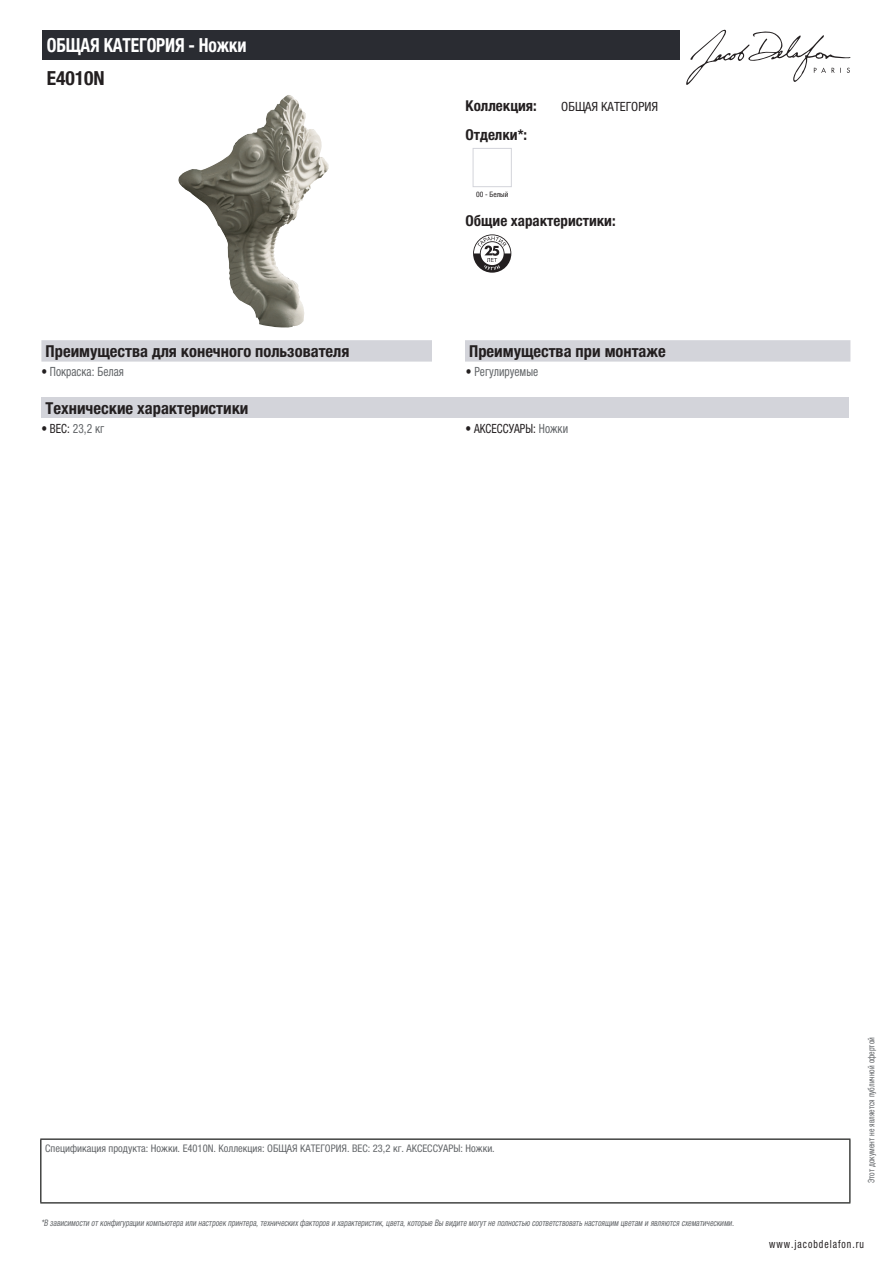
<style>
.page{position:relative;width:893px;height:1263px;background:#fff}
.page>*{position:absolute;margin:0;border:0;box-sizing:border-box;transform-origin:0 0}
.t1{font:700 condensed 19.5px "Helvetica Neue LTCYR";letter-spacing:-.01em;color:#fff;scale:.9 1}
.t2{font:700 condensed 19.5px "Helvetica Neue LTCYR";color:#231f20}
.t3{font:700 condensed 16.5px "Helvetica Neue LTCYR";color:#231f20}
.t4{font:700 condensed 15px "Helvetica Neue LTCYR";color:#231f20}
.t5{font:condensed 12.75px "Helvetica Neue LTCYR";color:#626568;scale:.9 1}
.t6{font:condensed 12.75px "Helvetica Neue LTCYR";color:#231f20;scale:.9 1}
.t7{font:condensed 12.75px "Helvetica Neue LTCYR";color:#231f20}
.t8{font:condensed 11.25px "Helvetica Neue LTCYR";letter-spacing:.1em;color:#231f20;scale:.87 1}
.t9{font:condensed 10.5px "Helvetica Neue LTCYR";color:#626568}
.t10{font:italic condensed 9px "Helvetica Neue LTCYR";color:#626568;scale:.87 1}
.t11{font:condensed 9px "Helvetica Neue LTCYR";color:#626568;scale:.87 1}
.t12{font:condensed 7.5px "Helvetica Neue LTCYR";color:#231f20}
.s1{color:#231f20}
.s2{color:#626568}
</style>
<div class="page">
<svg style="left:686px;top:30px;width:164px;height:55px"></svg>
<img style="left:178px;top:95px;width:126px;height:232px">
<div style="left:473px;top:148px;width:39px;height:39px;border:1px solid #d3d4da"></div>
<svg style="left:473px;top:234px;width:38px;height:39px"></svg>
<div style="left:41px;top:340px;width:809px;height:22px;background:#d3d4da"></div>
<div style="left:432px;top:340px;width:33px;height:22px;background:#fff"></div>
<div style="left:41px;top:397px;width:808px;height:21px;background:#d3d4da"></div>
<div style="left:43px;top:30px;width:637px;height:30px;background:#2a2c32"></div>
<hr style="left:40px;top:1138px;width:810px;height:2px;background:#040503">
<hr style="left:40px;top:1140px;width:1px;height:62px;background:#040503">
<hr style="left:849px;top:1140px;width:1px;height:62px;background:#040503">
<hr style="left:40px;top:1202px;width:810px;height:1px;background:#040503">
<h1 class="t1" style="left:47px;top:34px;width:224px">ОБЩАЯ КАТЕГОРИЯ - Ножки</h1>
<h1 class="t2" style="left:47px;top:67px;width:60px">E4010N</h1>
<h3 class="t4" style="left:466px;top:97px;width:73px">Коллекция:</h3>
<h3 class="t7" style="left:561px;top:99px;width:98px">ОБЩАЯ КАТЕГОРИЯ</h3>
<h3 class="t4" style="left:466px;top:126px;width:63px">Отделки*:</h3>
<p class="t12" style="left:476px;top:190px;width:34px">00 - Белый</p>
<h3 class="t4" style="left:466px;top:212px;width:152px">Общие характеристики:</h3>
<h2 class="t3" style="left:46px;top:342px;width:305px">Преимущества для конечного пользователя</h2>
<h2 class="t3" style="left:469px;top:342px;width:198px">Преимущества при монтаже</h2>
<h3 class="t5" style="left:41px;top:364px;width:93px"><span class="s1">•</span> Покраска: Белая</h3>
<h3 class="t5" style="left:466px;top:364px;width:82px"><span class="s1">•</span> Регулируемые</h3>
<h2 class="t3" style="left:46px;top:399px;width:204px">Технические характеристики</h2>
<h3 class="t5" style="left:41px;top:421px;width:72px"><span class="s1">• ВЕС:</span> 23,2 кг</h3>
<h3 class="t6" style="left:466px;top:421px;width:115px">• АКСЕССУАРЫ: <span class="s2">Ножки</span></h3>
<p class="t9" style="left:45px;top:1142px;width:451px">Спецификация продукта: Ножки. E4010N. Коллекция: ОБЩАЯ КАТЕГОРИЯ. ВЕС: 23,2 кг. АКСЕССУАРЫ: Ножки.</p>
<p class="t10" style="left:41px;top:1218px;width:800px">*В зависимости отконфигурации компьютера или настроек принтера,техническихфакторов и характеристик,цвета,которые Вы видите могутне полностью соответствоватьнастоящим цветам и являются схематическими.</p>
<p class="t11" style="left:866px;top:1183px;width:169px;rotate:-90deg">Этот документ не является публичной офертой</p>
<p class="t8" style="left:769px;top:1237px;width:110px">www.jacobdelafon.ru</p>
</div>
